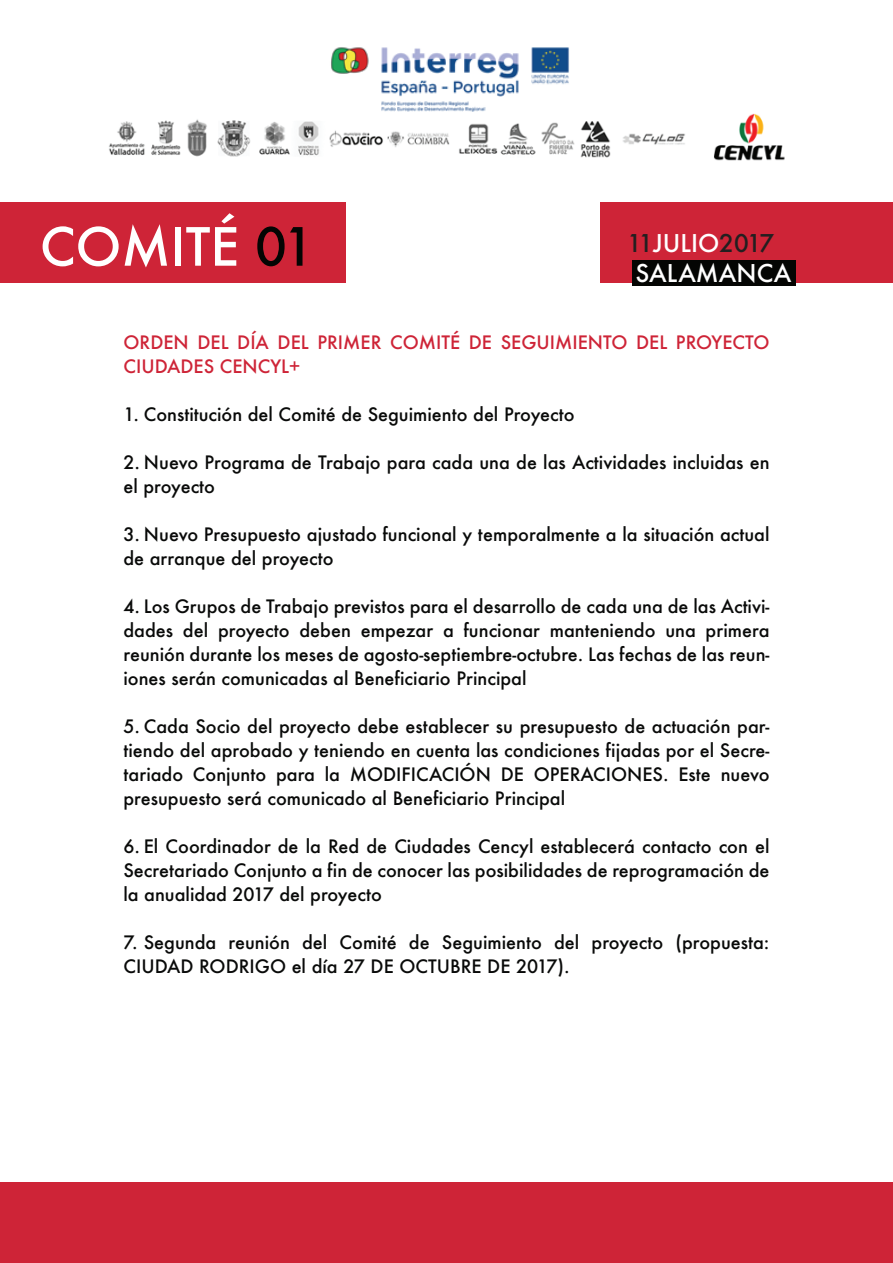
<style>
.page{position:relative;width:893px;height:1263px;background:#fff}
.page>*{position:absolute;margin:0;border:0;box-sizing:border-box;transform-origin:0 0}
.t1{font:500 51.15px "Futura";color:#fff}
.t2{font:500 23.85px/30px "Futura";color:#fff}
.t3{font:500 18px/24px "Futura";color:#090a09}
.t4{font:500 18px/24px "Futura";color:#ce2437}
.s1{color:#040503}
.s2{color:#231f20}
</style>
<div class="page">
<img style="left:109px;top:113px;width:676px;height:48px">
<img style="left:331px;top:47px;width:238px;height:65px">
<div style="left:0;top:202px;width:345px;height:81px;background:#ce2437"></div>
<div style="left:0;top:1182px;width:893px;height:81px;background:#ce2437"></div>
<div style="left:600px;top:202px;width:293px;height:81px;background:#ce2437"></div>
<div style="left:633px;top:260px;width:163px;height:25px;background:#040503"></div>
<h1 class="t1" style="left:40px;top:212px;width:276px">COMITÉ <span class="s1">01</span></h1>
<h2 class="t2" style="left:635px;top:228px;width:158px;text-indent:-8px"><span class="s2">11</span>JULIO<span class="s2">2017<br></span>SALAMANCA</h2>
<p class="t4" style="left:123px;top:330px;width:648px">ORDEN DEL DÍA DEL PRIMER COMITÉ DE SEGUIMIENTO DEL PROYECTO<br>CIUDADES CENCYL+</p>
<p class="t3" style="left:123px;top:402px;width:453px">1. Constitución del Comité de Seguimiento del Proyecto</p>
<p class="t3" style="left:123px;top:450px;width:648px">2. Nuevo Programa de Trabajo para cada una de las Actividades incluidas en el proyecto</p>
<p class="t3" style="left:123px;top:522px;width:648px">3. Nuevo Presupuesto ajustado funcional y temporalmente a la situación actual de arranque del proyecto</p>
<p class="t3" style="left:123px;top:594px;width:648px;text-align:justify">4. Los Grupos de Trabajo previstos para el desarrollo de cada una de las Activi&shy;dades del proyecto deben empezar a funcionar manteniendo una primera reunión durante los meses de agosto-septiembre-octubre. Las fechas de las reun&shy;iones serán comunicadas al Beneficiario Principal</p>
<p class="t3" style="left:123px;top:714px;width:648px;text-align:justify">5. Cada Socio del proyecto debe establecer su presupuesto de actuación par&shy;tiendo del aprobado y teniendo en cuenta las condiciones fijadas por el Secre&shy;tariado Conjunto para la MODIFICACIÓN DE OPERACIONES. Este nuevo presupuesto será comunicado al Beneficiario Principal</p>
<p class="t3" style="left:123px;top:834px;width:648px;text-align:justify">6. El Coordinador de la Red de Ciudades Cencyl establecerá contacto con el Secretariado Conjunto a fin de conocer las posibilidades de reprogramación de la anualidad 2017 del proyecto</p>
<p class="t3" style="left:123px;top:930px;width:648px">7. Segunda reunión del Comité de Seguimiento del proyecto (propuesta:<br>CIUDAD RODRIGO el día 27 DE OCTUBRE DE 2017).</p>
</div>
